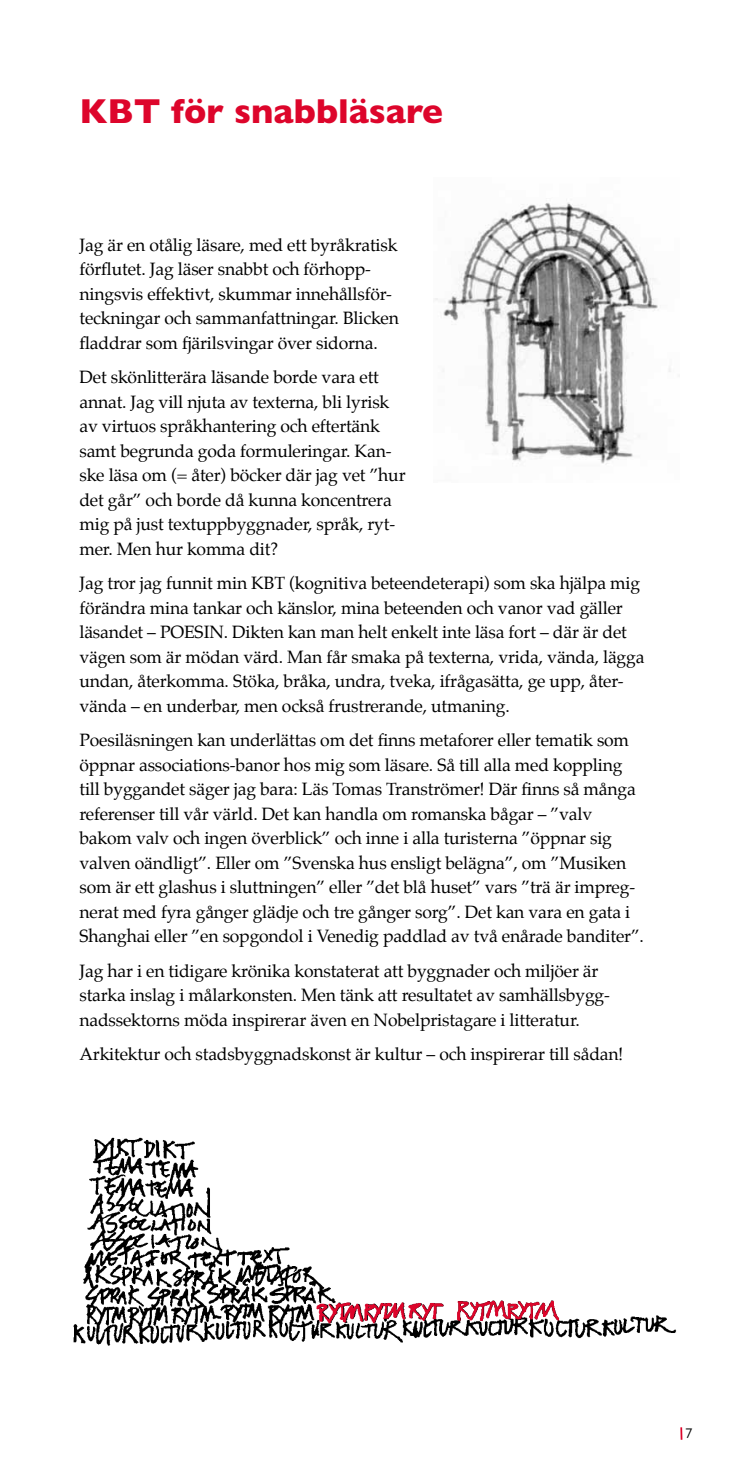
<style>
.page{position:relative;width:745px;height:1474px;background:#fff}
.page>*{position:absolute;margin:0;border:0;box-sizing:border-box;transform-origin:0 0}
.t1{font:800 35px "Gill Sans MT Std";color:#dd052b}
.t2{font:17.5px/24.5px "Palatino";letter-spacing:-.01em;color:#000}
.t3{font:14px "Gill Sans MT Std";color:#000}
</style>
<div class="page">
<svg style="left:680px;top:1427px;width:2px;height:12px"></svg>
<img style="left:435px;top:202px;width:236px;height:262px">
<img style="left:73px;top:1137px;width:604px;height:209px">
<img style="left:314px;top:1298px;width:256px;height:30px">
<h1 class="t1" style="left:79px;top:90px;width:364px">KBT för snabbläsare</h1>
<p class="t2" style="left:79px;top:232px;width:321px">Jag är en otålig läsare, med ett byråkratisk förflutet. Jag läser snabbt och förhopp&shy;ningsvis effektivt, skummar innehållsför&shy;teckningar och sammanfattningar. Blicken fladdrar som fjärilsvingar över sidorna.</p>
<p class="t2" style="left:79px;top:365px;width:327px">Det skönlitterära läsande borde vara ett annat. Jag vill njuta av texterna, bli lyrisk av virtuos språkhantering och eftertänk samt begrunda goda formuleringar. Kan&shy;ske läsa om (= åter) böcker där jag vet ”hur det går” och borde då kunna koncentrera mig på just textuppbyggnader, språk, ryt&shy;mer. Men hur komma dit?</p>
<p class="t2" style="left:79px;top:571px;width:184px">Jag tror jag funnit min kbt</p>
<p class="t2" style="left:79px;top:571px;width:566px;text-indent:209px">(kognitiva beteendeterapi) som ska hjälpa mig förändra mina tankar och känslor, mina beteenden och vanor vad gäller läsandet – POESIN. Dikten kan man helt enkelt inte läsa fort – där är det vägen som är mödan värd. Man får smaka på texterna, vrida, vända, lägga undan, återkomma. Stöka, bråka, undra, tveka, ifrågasätta, ge upp, åter&shy;vända – en underbar, men också frustrerande, utmaning.</p>
<p class="t2" style="left:79px;top:728px;width:565px">Poesiläsningen kan underlättas om det finns metaforer eller tematik som öppnar associations-banor hos mig som läsare. Så till alla med koppling till byggandet säger jag bara: Läs Tomas Tranströmer! Där finns så många referenser till vår värld. Det kan handla om romanska bågar – ”valv bakom valv och ingen överblick” och inne i alla turisterna ”öppnar sig valven oändligt”. Eller om ”Svenska hus ensligt belägna”, om ”Musiken som är ett glashus i sluttningen” eller ”det blå huset” vars ”trä är impreg&shy;nerat med fyra gånger glädje och tre gånger sorg”. Det kan vara en gata i Shanghai eller ”en sopgondol i Venedig paddlad av två enårade banditer”.</p>
<p class="t2" style="left:79px;top:958px;width:531px">Jag har i en tidigare krönika konstaterat att byggnader och miljöer är starka inslag i målarkonsten. Men tänk att resultatet av samhällsbygg&shy;nadssektorns möda inspirerar även en Nobelpristagare i litteratur.</p>
<p class="t2" style="left:79px;top:1041px;width:545px">Arkitektur och stadsbyggnadskonst är kultur – och inspirerar till sådan!</p>
<p class="t3" style="left:685px;top:1424px;width:8px">7</p>
</div>
